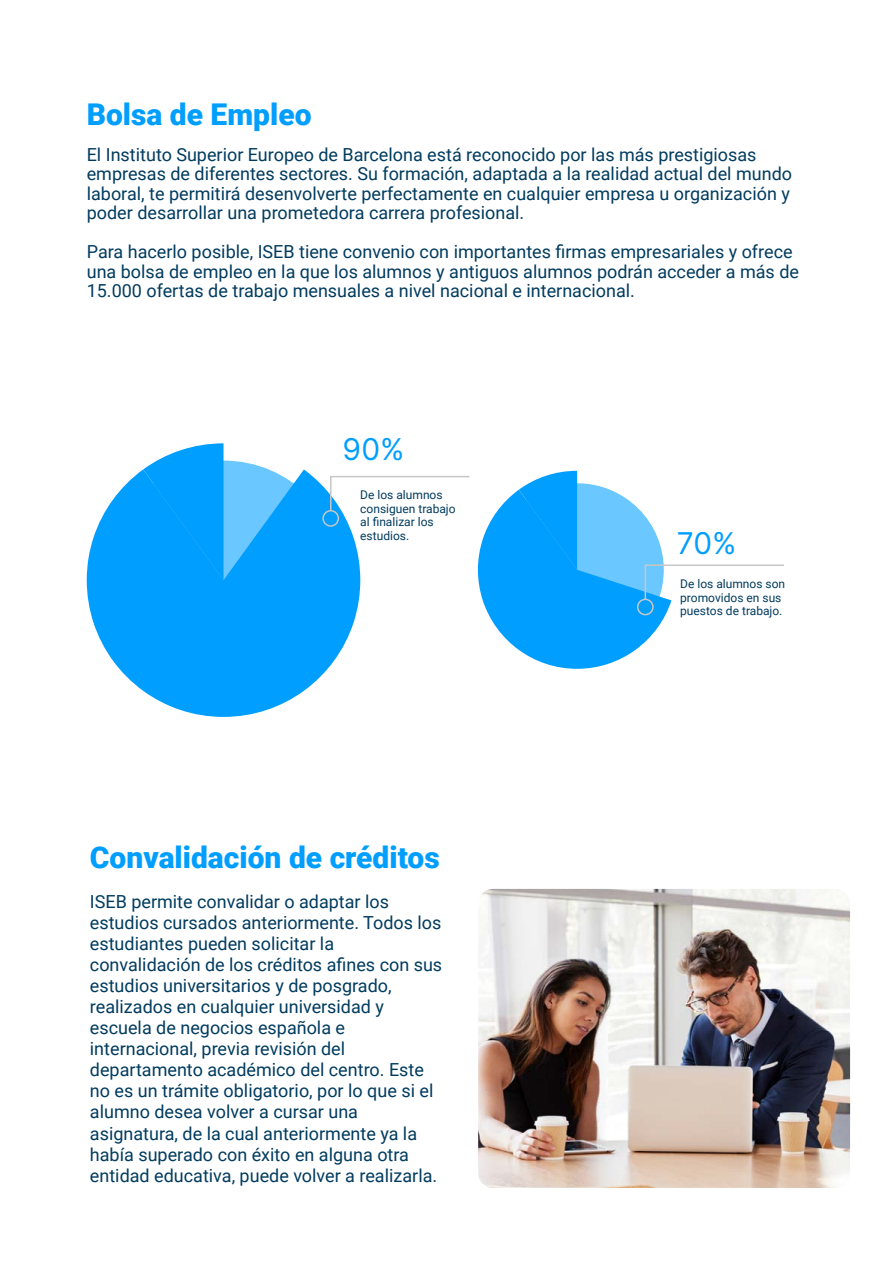
<style>
.page{position:relative;width:893px;height:1263px;background:#fff}
.page>*{position:absolute;margin:0;border:0;box-sizing:border-box;transform-origin:0 0}
.t1{font:900 30px "Roboto";color:#009eff}
.t2{font:30px "Inter";color:#009eff}
.t3{font:18px/21px "Roboto";color:#003b5e}
.t4{font:12px/13.5px "Roboto";color:#003b5e}
</style>
<div class="page">
<svg style="left:87px;top:469px;width:273px;height:248px;fill:#009eff"></svg>
<svg style="left:143px;top:443px;width:81px;height:137px;background:#11a4ff"></svg>
<svg style="left:478px;top:471px;width:306px;height:198px"></svg>
<svg style="left:322px;top:475px;width:148px;height:52px"></svg>
<img style="left:478px;top:889px;width:372px;height:299px">
<h1 class="t1" style="left:87px;top:93px;width:226px">Bolsa de Empleo</h1>
<p class="t3" style="left:87px;top:144px;width:707px;line-height:19.5px">El Instituto Superior Europeo de Barcelona está reconocido por las más prestigiosas empresas de diferentes sectores. Su formación, adaptada a la realidad actual del mundo laboral, te permitirá desenvolverte perfectamente en cualquier empresa u organización y poder desarrollar una prometedora carrera profesional.</p>
<p class="t3" style="left:87px;top:241px;width:714px;line-height:19.5px">Para hacerlo posible, ISEB tiene convenio con importantes firmas empresariales y ofrece una bolsa de empleo en la que los alumnos y antiguos alumnos podrán acceder a más de<br>15.000 ofertas de trabajo mensuales a nivel nacional e internacional.</p>
<h1 class="t2" style="left:343px;top:428px;width:63px">90%</h1>
<p class="t4" style="left:360px;top:488px;width:97px">De los alumnos consiguen trabajo al finalizar los estudios.</p>
<h1 class="t1" style="left:90px;top:836px;width:351px">Convalidación de créditos</h1>
<p class="t3" style="left:90px;top:891px;width:354px">ISEB permite convalidar o adaptar los estudios cursados anteriormente. Todos los estudiantes pueden solicitar la convalidación de los créditos afines con sus estudios universitarios y de posgrado, realizados en cualquier universidad y escuela de negocios española e internacional, previa revisión del departamento académico del centro. Este no es un trámite obligatorio, por lo que si el alumno desea volver a cursar una asignatura, de la cual anteriormente ya la había superado con éxito en alguna otra entidad educativa, puede volver a realizarla.</p>
<h1 class="t2" style="left:677px;top:521px;width:61px">70%</h1>
<p class="t4" style="left:680px;top:577px;width:106px">De los alumnos son promovidos en sus puestos de trabajo.</p>
</div>
